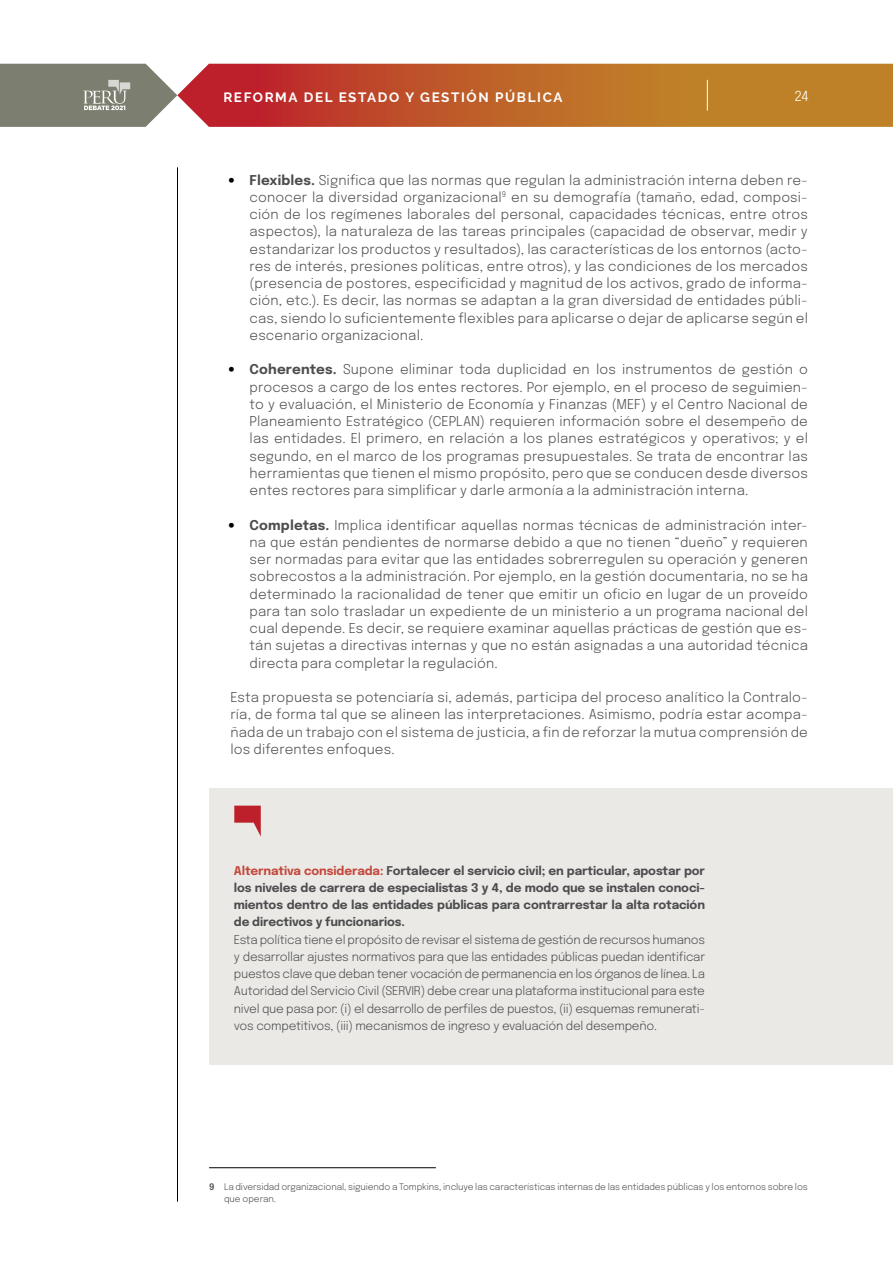
<style>
.page{position:relative;width:893px;height:1263px;background:#fff}
.page>*{position:absolute;margin:0;border:0;box-sizing:border-box;transform-origin:0 0}
.t1{font:300 13.8px "Epilogue";color:#fff}
.t2{font:300 13.5px/17.2px "Epilogue";letter-spacing:.015em;color:#4d4d4f;text-align:justify}
.t3{font:700 13.5px "Raleway";letter-spacing:.12em;color:#fff}
.t4{font:300 12px/17.2px "Epilogue";letter-spacing:-.02em;color:#4d4d4f;text-align:justify}
.t5{font:700 12px/17.2px "Epilogue";letter-spacing:-.01em;color:#4d4d4f;text-align:justify}
.t6{font:300 9px/12px "Epilogue";letter-spacing:-.01em;color:#4d4d4f}
.s1{font-weight:700}
.s2{color:#c5483c}
.s3{font-weight:600}
</style>
<div class="page">
<hr style="left:177px;top:167px;width:1px;height:1035px;background:#000">
<div style="left:209px;top:788px;width:684px;height:276px;background:#eae9e6"></div>
<svg style="left:234px;top:806px;width:27px;height:30px"></svg>
<hr style="left:209px;top:1167px;width:227px;height:1px;background:#000">
<svg style="left:0;top:64px;width:893px;height:63px;background:#b56c3e"></svg>
<hr style="left:707px;top:80px;width:1px;height:31px;background:#fff">
<p class="t3" style="left:223px;top:89px;width:341px">REFORMA DEL ESTADO Y GESTIÓN PÚBLICA</p>
<p class="t1" style="left:794px;top:86px;width:16px">24</p>
<p class="t2" style="left:250px;top:170px;width:560px"><span class="s1">Flexibles.</span> Significa que las normas que regulan la administración interna deben re&shy;conocer la diversidad organizacional<sup>9</sup> en su demografía (tamaño, edad, composi&shy;ción de los regímenes laborales del personal, capacidades técnicas, entre otros aspectos), la naturaleza de las tareas principales (capacidad de observar, medir y estandarizar los productos y resultados), las características de los entornos (acto&shy;res de interés, presiones políticas, entre otros), y las condiciones de los mercados (presencia de postores, especificidad y magnitud de los activos, grado de informa&shy;ción, etc.). Es decir, las normas se adaptan a la gran diversidad de entidades públi&shy;cas, siendo lo suficientemente flexibles para aplicarse o dejar de aplicarse según el escenario organizacional.</p>
<p class="t2" style="left:250px;top:360px;width:560px"><span class="s1">Coherentes.</span> Supone eliminar toda duplicidad en los instrumentos de gestión o procesos a cargo de los entes rectores. Por ejemplo, en el proceso de seguimien&shy;to y evaluación, el Ministerio de Economía y Finanzas (MEF) y el Centro Nacional de Planeamiento Estratégico (CEPLAN) requieren información sobre el desempeño de las entidades. El primero, en relación a los planes estratégicos y operativos; y el segundo, en el marco de los programas presupuestales. Se trata de encontrar las herramientas que tienen el mismo propósito, pero que se conducen desde diversos entes rectores para simplificar y darle armonía a la administración interna.</p>
<p class="t2" style="left:250px;top:515px;width:560px"><span class="s1">Completas.</span> Implica identificar aquellas normas técnicas de administración inter&shy;na que están pendientes de normarse debido a que no tienen “dueño” y requieren ser normadas para evitar que las entidades sobrerregulen su operación y generen sobrecostos a la administración. Por ejemplo, en la gestión documentaria, no se ha determinado la racionalidad de tener que emitir un oficio en lugar de un proveído para tan solo trasladar un expediente de un ministerio a un programa nacional del cual depende. Es decir, se requiere examinar aquellas prácticas de gestión que es&shy;tán sujetas a directivas internas y que no están asignadas a una autoridad técnica directa para completar la regulación.</p>
<p class="t2" style="left:230px;top:688px;width:579px">Esta propuesta se potenciaría si, además, participa del proceso analítico la Contralo&shy;ría, de forma tal que se alineen las interpretaciones. Asimismo, podría estar acompa&shy;ñada de un trabajo con el sistema de justicia, a fin de reforzar la mutua comprensión de los diferentes enfoques.</p>
<p class="t5" style="left:234px;top:861px;width:473px"><span class="s2">Alternativa considerada:</span> Fortalecer el servicio civil; en particular, apostar por los niveles de carrera de especialistas 3 y 4, de modo que se instalen conoci&shy;mientos dentro de las entidades públicas para contrarrestar la alta rotación de directivos y funcionarios.</p>
<p class="t4" style="left:234px;top:930px;width:473px">Esta política tiene el propósito de revisar el sistema de gestión de recursos humanos y desarrollar ajustes normativos para que las entidades públicas puedan identificar puestos clave que deban tener vocación de permanencia en los órganos de línea. La Autoridad del Servicio Civil (SERVIR) debe crear una plataforma institucional para este nivel que pasa por: (i) el desarrollo de perfiles de puestos, (ii) esquemas remunerati&shy;vos competitivos, (iii) mecanismos de ingreso y evaluación del desempeño.</p>
<p class="t6" style="left:224px;top:1181px;width:585px;text-indent:-15px"><span class="s3">9</span> La diversidad organizacional, siguiendo a Tompkins, incluye las características internas de las entidades públicas y los entornos sobre los que operan.</p>
</div>
